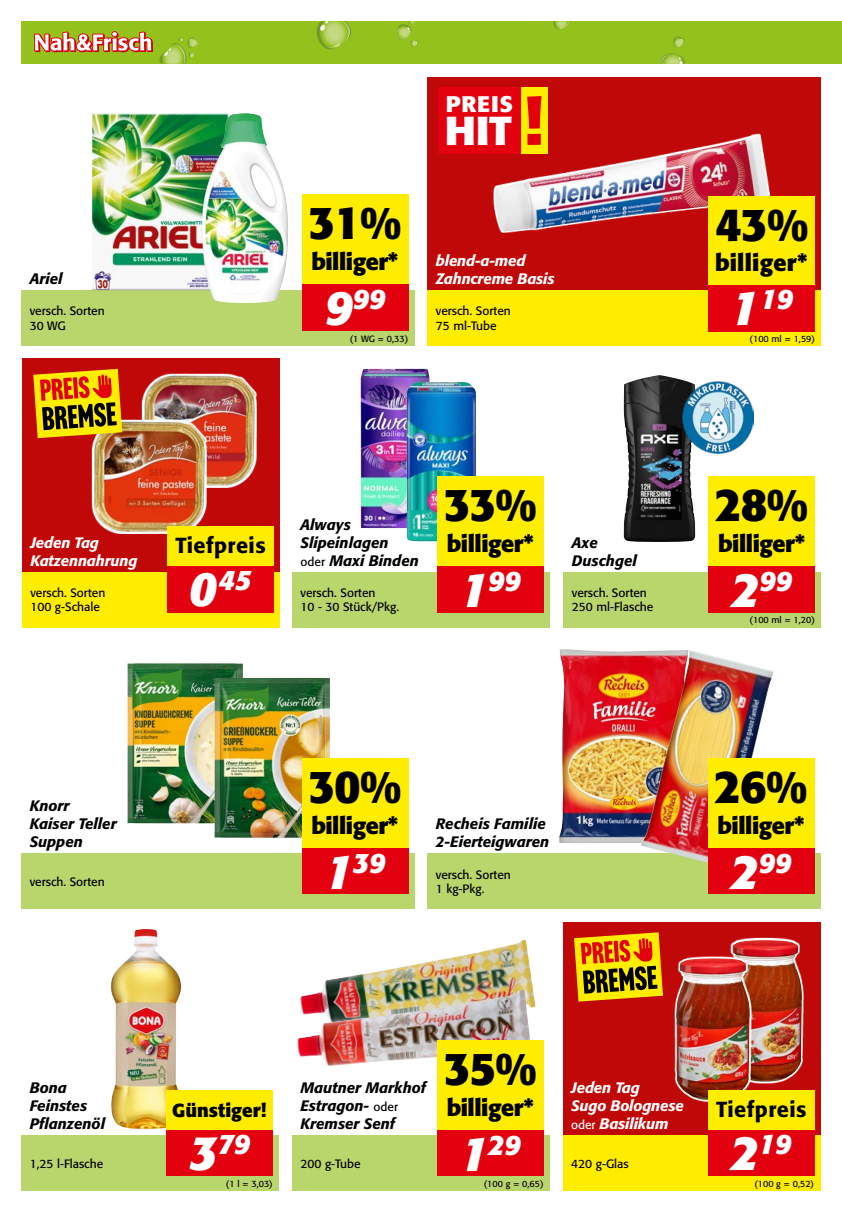
<style>
.page{position:relative;width:842px;height:1212px;background:#fff}
.page>*{position:absolute;margin:0;border:0;box-sizing:border-box;transform-origin:0 0}
.t1{font:700 45.9px "Formata";color:#000}
.t2{font:700 45.75px "Formata";letter-spacing:-.02em;color:#000}
.t3{font:700 40.05px "Formata";color:#fff;scale:1.04 1}
.t4{font:italic 700 28.05px "Formata";color:#fff}
.t5{font:700 23.25px "Formata";letter-spacing:-.02em;color:#000}
.t6{font:700 23.25px "Formata";letter-spacing:.01em;color:#000}
.t7{font:700 22.35px "Formata";letter-spacing:.03em;color:#fff;scale:1.04 1}
.t8{font:500 21.6px "Formata";letter-spacing:.02em;color:#000}
.t9{font:700 18.75px "Formata";color:#000}
.t10{font:italic 500 15px/18px "Formata";color:#000}
.t11{font:italic 500 15px/18px "Formata";letter-spacing:-.01em;color:#fff}
.t12{font:12px/14.4px "Formata";color:#000}
.t13{font:9px "Formata";color:#000}
.s1{font-size:48px}
.s2{font-weight:400;font-style:normal;font-size:12px}
</style>
<div class="page">
<div style="left:21px;top:21px;width:821px;height:43px;background:#94c11c"></div>
<svg style="left:159px;top:37px;width:39px;height:27px"></svg>
<svg style="left:553px;top:21px;width:16px;height:9px"></svg>
<svg style="left:397px;top:21px;width:21px;height:26px"></svg>
<svg style="left:661px;top:36px;width:24px;height:28px"></svg>
<svg style="left:316px;top:21px;width:35px;height:29px"></svg>
<svg style="left:34px;top:32px;width:119px;height:20px"></svg>
<img style="left:360px;top:369px;width:69px;height:159px">
<img style="left:322px;top:940px;width:214px;height:68px">
<img style="left:297px;top:990px;width:235px;height:76px">
<img style="left:624px;top:375px;width:71px;height:167px">
<img style="left:407px;top:382px;width:69px;height:159px">
<img style="left:111px;top:929px;width:70px;height:200px">
<img style="left:128px;top:663px;width:115px;height:160px">
<img style="left:215px;top:678px;width:115px;height:160px">
<img style="left:559px;top:649px;width:82px;height:194px">
<div style="left:21px;top:290px;width:394px;height:55px;background:#b9d66c"></div>
<div style="left:563px;top:572px;width:258px;height:55px;background:#b9d66c"></div>
<div style="left:292px;top:572px;width:258px;height:55px;background:#b9d66c"></div>
<div style="left:21px;top:1135px;width:258px;height:56px;background:#b9d66c"></div>
<div style="left:21px;top:854px;width:394px;height:55px;background:#b9d66c"></div>
<div style="left:427px;top:854px;width:394px;height:55px;background:#b9d66c"></div>
<div style="left:292px;top:1135px;width:258px;height:56px;background:#b9d66c"></div>
<div style="left:302px;top:284px;width:106px;height:47px;background:#e3000f"></div>
<div style="left:302px;top:195px;width:106px;height:89px;background:#ffed00"></div>
<div style="left:709px;top:566px;width:106px;height:46px;background:#e3000f"></div>
<div style="left:709px;top:476px;width:106px;height:90px;background:#ffed00"></div>
<div style="left:437px;top:566px;width:107px;height:46px;background:#e3000f"></div>
<div style="left:437px;top:476px;width:107px;height:90px;background:#ffed00"></div>
<div style="left:302px;top:847px;width:106px;height:47px;background:#e3000f"></div>
<div style="left:302px;top:758px;width:106px;height:89px;background:#ffed00"></div>
<div style="left:437px;top:1129px;width:107px;height:47px;background:#e3000f"></div>
<div style="left:437px;top:1040px;width:107px;height:89px;background:#ffed00"></div>
<div style="left:563px;top:922px;width:258px;height:269px;background:#c00808"></div>
<div style="left:563px;top:1135px;width:258px;height:56px;background:#ffed00"></div>
<svg style="left:574px;top:932px;width:89px;height:69px;background:#c37f03"></svg>
<svg style="left:738px;top:938px;width:66px;height:146px"></svg>
<img style="left:730px;top:940px;width:72px;height:142px">
<svg style="left:674px;top:956px;width:78px;height:146px"></svg>
<img style="left:676px;top:958px;width:74px;height:143px">
<div style="left:708px;top:1129px;width:106px;height:47px;background:#e3000f"></div>
<div style="left:708px;top:1090px;width:106px;height:39px;background:#ffed00"></div>
<div style="left:22px;top:358px;width:258px;height:269px;background:#c00808"></div>
<div style="left:22px;top:572px;width:258px;height:55px;background:#ffed00"></div>
<svg style="left:141px;top:373px;width:116px;height:115px"></svg>
<img style="left:144px;top:375px;width:112px;height:111px">
<svg style="left:91px;top:419px;width:116px;height:115px"></svg>
<img style="left:94px;top:421px;width:112px;height:111px">
<div style="left:167px;top:566px;width:106px;height:46px;background:#e3000f"></div>
<div style="left:167px;top:526px;width:106px;height:40px;background:#ffed00"></div>
<svg style="left:33px;top:369px;width:89px;height:69px;background:#c38204"></svg>
<img style="left:641px;top:650px;width:133px;height:213px">
<div style="left:708px;top:847px;width:106px;height:47px;background:#e3000f"></div>
<div style="left:708px;top:758px;width:106px;height:89px;background:#ffed00"></div>
<div style="left:167px;top:1129px;width:106px;height:47px;background:#e3000f"></div>
<div style="left:167px;top:1090px;width:106px;height:39px;background:#ffed00"></div>
<img style="left:92px;top:113px;width:110px;height:177px">
<img style="left:202px;top:113px;width:86px;height:190px">
<div style="left:427px;top:77px;width:394px;height:268px;background:#c00808"></div>
<div style="left:427px;top:290px;width:394px;height:55px;background:#ffed00"></div>
<div style="left:438px;top:87px;width:83px;height:67px;background:#e3000f"></div>
<div style="left:521px;top:87px;width:26px;height:67px;background:#ffed00"></div>
<svg style="left:527px;top:96px;width:14px;height:38px"></svg>
<img style="left:495px;top:136px;width:274px;height:97px">
<div style="left:709px;top:196px;width:106px;height:89px;background:#ffed00"></div>
<div style="left:709px;top:285px;width:106px;height:47px;background:#e3000f"></div>
<img style="left:682px;top:382px;width:72px;height:71px">
<p class="t10" style="left:30px;top:269px;width:34px">Ariel</p>
<p class="t12" style="left:30px;top:304px;width:76px">versch. Sorten<br>30 WG</p>
<h2 class="t2" style="left:308px;top:195px;width:95px">31%</h2>
<h3 class="t5" style="left:311px;top:248px;width:89px">billiger*</h3>
<h3 class="t4" style="left:325px;top:282px;width:62px"><span class="s1">9</span>99</h3>
<p class="t13" style="left:350px;top:333px;width:60px">(1 WG = 0,33)</p>
<h3 class="t7" style="left:446px;top:90px;width:66px">PREIS</h3>
<h3 class="t3" style="left:445px;top:106px;width:66px">HIT</h3>
<p class="t11" style="left:436px;top:251px;width:120px">blend-a-med<br>Zahncreme Basis</p>
<p class="t12" style="left:436px;top:304px;width:76px">versch. Sorten<br>75 ml-Tube</p>
<p class="t11" style="left:30px;top:533px;width:108px">Jeden Tag<br>Katzennahrung</p>
<p class="t12" style="left:30px;top:585px;width:76px">versch. Sorten<br>100 g-Schale</p>
<h3 class="t8" style="left:175px;top:532px;width:92px">Tiefpreis</h3>
<h3 class="t4" style="left:189px;top:563px;width:64px"><span class="s1">0</span>45</h3>
<p class="t10" style="left:301px;top:515px;width:120px">Always<br>Slipeinlagen<br><span class="s2">oder</span> Maxi Binden</p>
<p class="t12" style="left:301px;top:585px;width:100px">versch. Sorten<br>10 - 30 Stück/Pkg.</p>
<h2 class="t2" style="left:444px;top:476px;width:95px">33%</h2>
<h3 class="t5" style="left:447px;top:529px;width:89px">billiger*</h3>
<h3 class="t4" style="left:460px;top:564px;width:62px"><span class="s1">1</span>99</h3>
<p class="t10" style="left:572px;top:533px;width:66px">Axe<br>Duschgel</p>
<p class="t12" style="left:572px;top:585px;width:83px">versch. Sorten<br>250 ml-Flasche</p>
<p class="t10" style="left:30px;top:797px;width:88px">Knorr<br>Kaiser Teller<br>Suppen</p>
<h2 class="t2" style="left:308px;top:758px;width:95px">30%</h2>
<h3 class="t5" style="left:311px;top:811px;width:89px">billiger*</h3>
<p class="t10" style="left:436px;top:815px;width:115px">Recheis Familie<br>2-Eierteigwaren</p>
<h3 class="t4" style="left:325px;top:845px;width:62px"><span class="s1">1</span>39</h3>
<p class="t12" style="left:30px;top:874px;width:76px">versch. Sorten</p>
<p class="t12" style="left:436px;top:867px;width:76px">versch. Sorten<br>1 kg-Pkg.</p>
<h1 class="t1" style="left:715px;top:196px;width:95px">43%</h1>
<h3 class="t6" style="left:715px;top:248px;width:94px">billiger*</h3>
<h3 class="t4" style="left:731px;top:282px;width:64px"><span class="s1">1</span>19</h3>
<p class="t13" style="left:749px;top:333px;width:67px">(100 ml = 1,59)</p>
<h2 class="t2" style="left:715px;top:476px;width:95px">28%</h2>
<h3 class="t5" style="left:718px;top:529px;width:89px">billiger*</h3>
<h3 class="t4" style="left:731px;top:564px;width:62px"><span class="s1">2</span>99</h3>
<p class="t13" style="left:749px;top:615px;width:67px">(100 ml = 1,20)</p>
<h2 class="t2" style="left:714px;top:758px;width:95px">26%</h2>
<h3 class="t5" style="left:717px;top:811px;width:89px">billiger*</h3>
<h3 class="t4" style="left:731px;top:845px;width:62px"><span class="s1">2</span>99</h3>
<p class="t10" style="left:30px;top:1079px;width:77px">Bona<br>Feinstes<br>Pflanzenöl</p>
<p class="t12" style="left:30px;top:1156px;width:75px">1,25 l-Flasche</p>
<h3 class="t9" style="left:172px;top:1098px;width:96px">Günstiger!</h3>
<p class="t10" style="left:300px;top:1079px;width:127px">Mautner Markhof<br>Estragon- <span class="s2">oder<br></span>Kremser Senf</p>
<h2 class="t2" style="left:444px;top:1040px;width:95px">35%</h2>
<h3 class="t5" style="left:447px;top:1093px;width:89px">billiger*</h3>
<p class="t11" style="left:571px;top:1079px;width:114px">Jeden Tag<br>Sugo Bolognese <span class="s2">oder</span> Basilikum</p>
<h3 class="t8" style="left:716px;top:1096px;width:92px">Tiefpreis</h3>
<h3 class="t4" style="left:189px;top:1126px;width:62px"><span class="s1">3</span>79</h3>
<p class="t12" style="left:300px;top:1156px;width:62px">200 g-Tube</p>
<h3 class="t4" style="left:460px;top:1127px;width:62px"><span class="s1">1</span>29</h3>
<p class="t12" style="left:571px;top:1156px;width:59px">420 g-Glas</p>
<h3 class="t4" style="left:731px;top:1126px;width:62px"><span class="s1">2</span>19</h3>
<p class="t13" style="left:226px;top:1178px;width:48px">(1 l = 3,03)</p>
<p class="t13" style="left:484px;top:1178px;width:61px">(100 g = 0,65)</p>
<p class="t13" style="left:754px;top:1178px;width:61px">(100 g = 0,52)</p>
</div>
